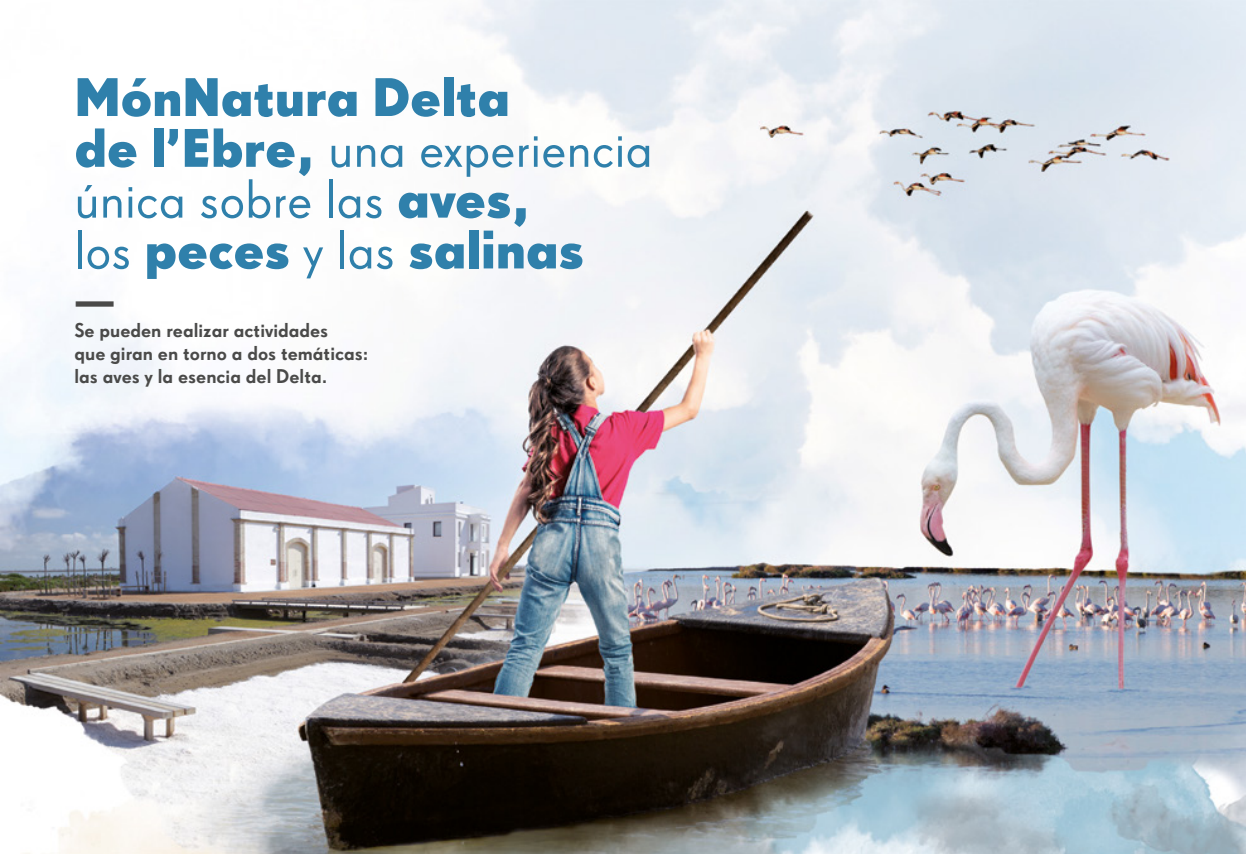
<style>
.page{position:relative;width:1246px;height:854px;background:#fff}
.page>*{position:absolute;margin:0;border:0;box-sizing:border-box;transform-origin:0 0}
.t1{font:52.5px/50.8px "Super Grotesk A";color:#2f80ab}
.t2{font:52.5px "Super Grotesk A Bd LF";color:#2f80ab}
.t3{font:35px "Super Grotesk A Bd LF";color:#4a4a49}
.t4{font:19.25px/23.1px "Super Grotesk A Med LF";color:#4a4a49}
.s1{font-family:"Super Grotesk A Bd LF"}
.s2{font-family:"Super Grotesk A"}
</style>
<div class="page">
<img style="left:0;top:0;width:1245px;height:853px">
<h1 class="t2" style="left:74px;top:64px;width:437px">MónNatura Delta</h1>
<h1 class="t1" style="left:74px;top:123px;width:579px"><span class="s1">de l’Ebre,</span> una experiencia única sobre las <span class="s1">aves,</span></h1>
<h1 class="t2" style="left:74px;top:217px;width:511px"><span class="s2">los</span> peces <span class="s2">y las</span> salinas</h1>
<h2 class="t3" style="left:74px;top:279px;width:42px">—</h2>
<p class="t4" style="left:74px;top:318px;width:295px">Se pueden realizar actividades<br>que giran en torno a dos temáticas: las aves y la esencia del Delta.</p>
</div>
